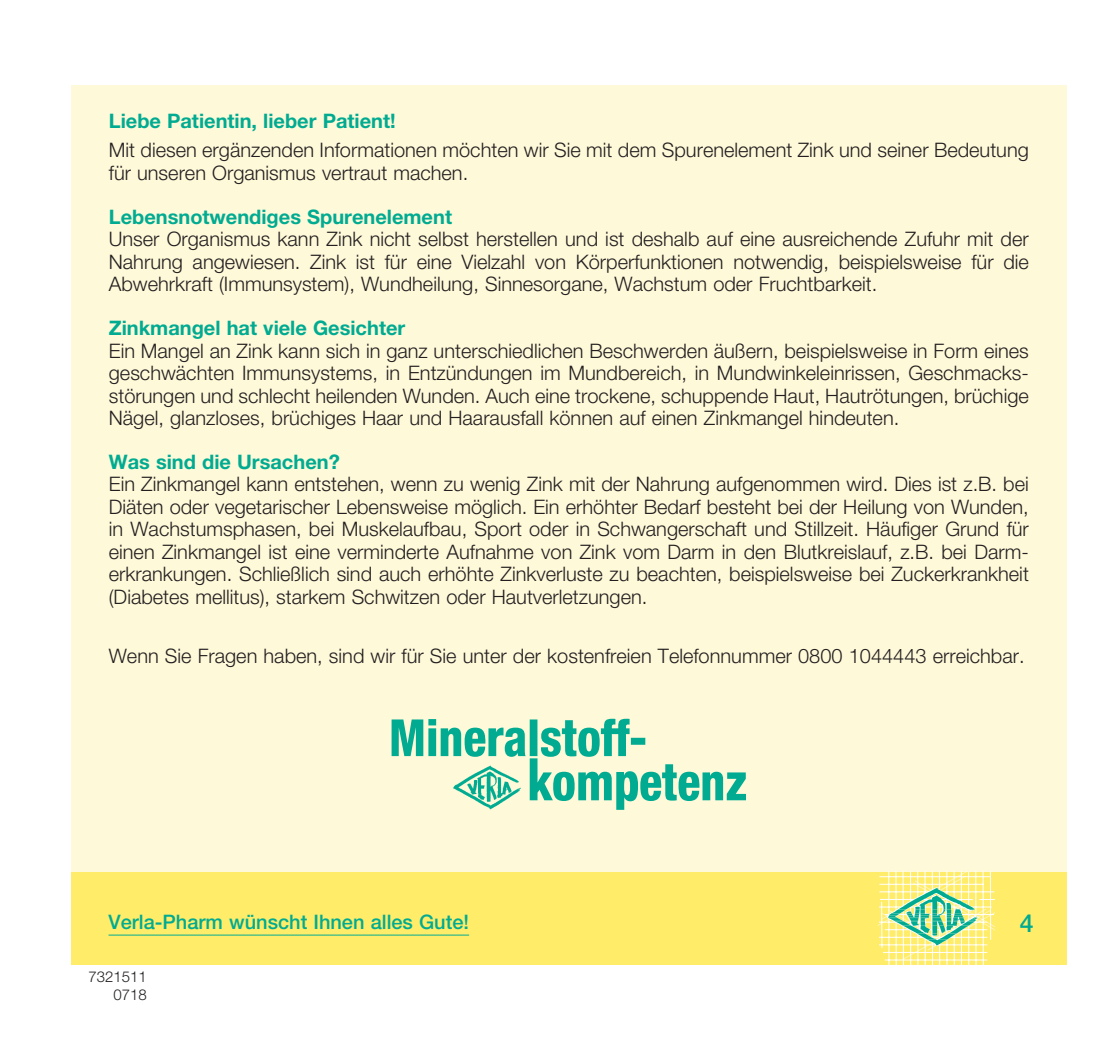
<style>
.page{position:relative;width:1120px;height:1049px;background:#fff}
.page>*{position:absolute;margin:0;border:0;box-sizing:border-box;transform-origin:0 0}
.t1{font:500 25px "Helvetica Neue LT Pro";color:#00ab91}
.t2{font:300 20px/22.5px "Helvetica Neue LT Pro";color:#231f20}
.t3{font:700 20px "Helvetica Neue LT Pro";color:#00ab91}
.t4{font:500 20px "Helvetica Neue LT Pro";color:#00ab91}
.t5{font:300 15px/18px "Helvetica Neue LT Pro";color:#231f20;text-align:right}
</style>
<div class="page">
<div style="left:71px;top:85px;width:996px;height:808px;background:#fef9d9"></div>
<div style="left:71px;top:872px;width:995px;height:92px;background:#ffec69"></div>
<div style="left:1017px;top:912px;width:50px;height:32px;background:#ffec69"></div>
<hr style="left:109px;top:935px;width:360px;height:1px;background:#00ab91">
<svg style="left:391px;top:719px;width:355px;height:91px"></svg>
<img style="left:443px;top:759px;width:87px;height:51px">
<hr style="left:982px;top:872px;width:2px;height:93px;background:#fff">
<hr style="left:975px;top:872px;width:1px;height:93px;background:#fff">
<hr style="left:968px;top:872px;width:1px;height:93px;background:#fff">
<hr style="left:961px;top:872px;width:1px;height:93px;background:#fff">
<hr style="left:953px;top:872px;width:2px;height:93px;background:#fff">
<hr style="left:946px;top:872px;width:1px;height:93px;background:#fff">
<hr style="left:939px;top:872px;width:1px;height:93px;background:#fff">
<hr style="left:932px;top:872px;width:1px;height:93px;background:#fff">
<hr style="left:924px;top:872px;width:1px;height:93px;background:#fff">
<hr style="left:917px;top:872px;width:1px;height:93px;background:#fff">
<hr style="left:910px;top:872px;width:1px;height:93px;background:#fff">
<hr style="left:902px;top:872px;width:2px;height:93px;background:#fff">
<hr style="left:895px;top:872px;width:1px;height:93px;background:#fff">
<hr style="left:888px;top:872px;width:1px;height:93px;background:#fff">
<svg style="left:877px;top:872px;width:117px;height:88px"></svg>
<p class="t3" style="left:109px;top:108px;width:288px">Liebe Patientin, lieber Patient!</p>
<p class="t2" style="left:109px;top:139px;width:921px">Mit diesen ergänzenden Informationen möchten wir Sie mit dem Spurenelement Zink und seiner Bedeutung für unseren Organismus vertraut machen.</p>
<p class="t3" style="left:109px;top:204px;width:345px">Lebensnotwendiges Spurenelement</p>
<p class="t2" style="left:109px;top:227px;width:921px;text-align:justify">Unser Organismus kann Zink nicht selbst herstellen und ist deshalb auf eine ausreichende Zufuhr mit der Nahrung angewiesen. Zink ist für eine Vielzahl von Körperfunktionen notwendig, beispielsweise für die Abwehrkraft (Immunsystem), Wundheilung, Sinnesorgane, Wachstum oder Fruchtbarkeit.</p>
<p class="t3" style="left:109px;top:315px;width:298px">Zinkmangel hat viele Gesichter</p>
<p class="t2" style="left:109px;top:339px;width:921px">Ein Mangel an Zink kann sich in ganz unterschiedlichen Beschwerden äußern, beispielsweise in Form eines geschwächten Immunsystems, in Entzündungen im Mundbereich, in Mundwinkeleinrissen, Geschmacks&shy;störungen und schlecht heilenden Wunden. Auch eine trockene, schuppende Haut, Hautrötungen, brüchige Nägel, glanzloses, brüchiges Haar und Haarausfall können auf einen Zinkmangel hindeuten.</p>
<p class="t3" style="left:109px;top:449px;width:232px">Was sind die Ursachen?</p>
<p class="t2" style="left:109px;top:472px;width:921px">Ein Zinkmangel kann entstehen, wenn zu wenig Zink mit der Nahrung aufgenommen wird. Dies ist z.B. bei Diäten oder vegetarischer Lebensweise möglich. Ein erhöhter Bedarf besteht bei der Heilung von Wunden, in Wachstumsphasen, bei Muskelaufbau, Sport oder in Schwangerschaft und Stillzeit. Häufiger Grund für einen Zinkmangel ist eine verminderte Aufnahme von Zink vom Darm in den Blutkreislauf, z.B. bei Darm&shy;erkrankungen. Schließlich sind auch erhöhte Zinkverluste zu beachten, beispielsweise bei Zuckerkrankheit (Diabetes mellitus), starkem Schwitzen oder Hautverletzungen.</p>
<p class="t2" style="left:109px;top:644px;width:917px">Wenn Sie Fragen haben, sind wir für Sie unter der kostenfreien Telefonnummer 0800 1044443 erreichbar.</p>
<p class="t4" style="left:109px;top:910px;width:362px">Verla-Pharm wünscht Ihnen alles Gute!</p>
<p class="t1" style="left:1020px;top:908px;width:15px">4</p>
<p class="t5" style="left:88px;top:967px;width:60px">7321511<br>0718</p>
</div>
